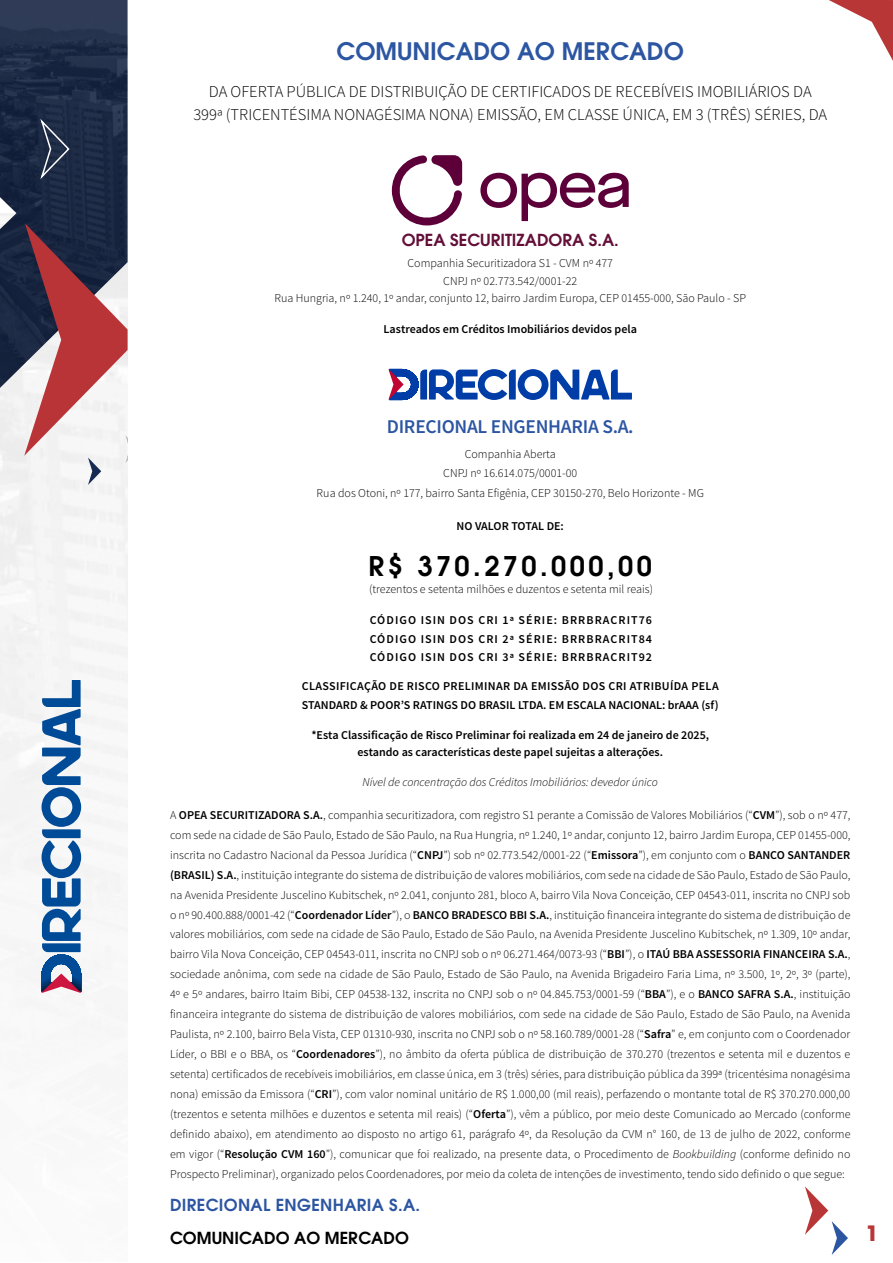
<style>
.page{position:relative;width:893px;height:1263px;background:#fff}
.page>*{position:absolute;margin:0;border:0;box-sizing:border-box;transform-origin:0 0}
.t1{font:600 27px "ITC Avant Garde Pro";letter-spacing:.13em;color:#000}
.t2{font:600 24px "ITC Avant Garde Pro";color:#2c55a2}
.t3{font:700 21px "ITC Avant Garde Pro";color:#b93637}
.t4{font:600 19.5px "Source Sans Pro";letter-spacing:-.015em;color:#2c55a2}
.t5{font:300 16.5px/23.5px "Source Sans Pro";color:#000;text-align:center}
.t6{font:600 16.5px "ITC Avant Garde Pro";letter-spacing:.02em;color:#2c55a2}
.t7{font:600 16.5px "ITC Avant Garde Pro";color:#630f38}
.t8{font:600 16.5px "ITC Avant Garde Pro";color:#000}
.t9{font:300 12px/20px "Source Sans Pro";color:#000;text-align:center}
.t10{font:600 12px/18.5px "Source Sans Pro";color:#000;text-align:justify}
.t11{font:italic 300 12px "Source Sans Pro";color:#000}
.s1{font-weight:600}
.s2{font-style:italic}
</style>
<div class="page">
<svg style="left:829px;top:0;width:64px;height:61px"></svg>
<div style="left:0;top:423px;width:128px;height:570px;background:#f5f5f5"></div>
<img style="left:0;top:0;width:128px;height:423px">
<svg style="left:39px;top:119px;width:32px;height:63px;background:#343f57"></svg>
<svg style="left:24px;top:223px;width:104px;height:262px"></svg>
<svg style="left:41px;top:680px;width:40px;height:313px"></svg>
<svg style="left:805px;top:1186px;width:43px;height:69px"></svg>
<svg style="left:480px;top:173px;width:149px;height:48px"></svg>
<svg style="left:392px;top:155px;width:70px;height:70px"></svg>
<svg style="left:389px;top:369px;width:243px;height:31px"></svg>
<h2 class="t2" style="left:337px;top:36px;width:349px">COMUNICADO AO MERCADO</h2>
<h3 class="t5" style="left:193px;top:79px;width:635px">DA OFERTA PÚBLICA DE DISTRIBUIÇÃO DE CERTIFICADOS DE RECEBÍVEIS IMOBILIÁRIOS DA<br>399ª (TRICENTÉSIMA NONAGÉSIMA NONA) EMISSÃO, EM CLASSE ÚNICA, EM 3 (TRÊS) SÉRIES, DA</h3>
<h3 class="t7" style="left:402px;top:229px;width:219px">OPEA SECURITIZADORA S.A.</h3>
<p class="t9" style="left:274px;top:255px;width:473px;line-height:17.2px">Companhia Securitizadora S1 - CVM nº 477<br>CNPJ nº 02.773.542/0001-22<br>Rua Hungria, nº 1.240, 1º andar, conjunto 12, bairro Jardim Europa, CEP 01455-000, São Paulo - SP</p>
<p class="t10" style="left:384px;top:320px;width:255px">Lastreados em Créditos Imobiliários devidos pela</p>
<h3 class="t4" style="left:387px;top:414px;width:248px">DIRECIONAL ENGENHARIA S.A.</h3>
<p class="t9" style="left:317px;top:444px;width:389px">Companhia Aberta<br>CNPJ nº 16.614.075/0001-00<br>Rua dos Otoni, nº 177, bairro Santa Efigênia, CEP 30150-270, Belo Horizonte - MG</p>
<p class="t10" style="left:457px;top:517px;width:109px">NO VALOR TOTAL DE:</p>
<h1 class="t1" style="left:368px;top:548px;width:285px">R$ 370.270.000,00</h1>
<p class="t9" style="left:369px;top:579px;width:285px">(trezentos e setenta milhões e duzentos e setenta mil reais)</p>
<p class="t10" style="left:370px;top:611px;width:284px">CÓDIGO ISIN DOS CRI 1ª SÉRIE: BRRBRACRIT76<br>CÓDIGO ISIN DOS CRI 2ª SÉRIE: BRRBRACRIT84<br>CÓDIGO ISIN DOS CRI 3ª SÉRIE: BRRBRACRIT92</p>
<p class="t10" style="left:302px;top:677px;width:418px">CLASSIFICAÇÃO DE RISCO PRELIMINAR DA EMISSÃO DOS CRI ATRIBUÍDA PELA<br>STANDARD &amp; POOR’S RATINGS DO BRASIL LTDA. EM ESCALA NACIONAL: brAAA (sf)</p>
<p class="t10" style="left:311px;top:726px;width:399px;line-height:17.2px;text-align:center">*Esta Classificação de Risco Preliminar foi realizada em 24 de janeiro de 2025, estando as características deste papel sujeitas a alterações.</p>
<p class="t11" style="left:363px;top:775px;width:297px">Nível de concentração dos Créditos Imobiliários: devedor único</p>
<p class="t9" style="left:170px;top:805px;width:682px;text-align:justify">A <span class="s1">OPEA SECURITIZADORA S.A.</span>, companhia securitizadora, com registro S1 perante a Comissão de Valores Mobiliários (“<span class="s1">CVM</span>”), sob o nº 477, com sede na cidade de São Paulo, Estado de São Paulo, na Rua Hungria, nº 1.240, 1º andar, conjunto 12, bairro Jardim Europa, CEP 01455-000, inscrita no Cadastro Nacional da Pessoa Jurídica (“<span class="s1">CNPJ</span>”) sob nº 02.773.542/0001-22 (“<span class="s1">Emissora</span>”), em conjunto com o <span class="s1">BANCO SANTANDER (BRASIL) S.A.</span>, instituição integrante do sistema de distribuição de valores mobiliários, com sede na cidade de São Paulo, Estado de São Paulo, na Avenida Presidente Juscelino Kubitschek, nº 2.041, conjunto 281, bloco A, bairro Vila Nova Conceição, CEP 04543-011, inscrita no CNPJ sob o nº 90.400.888/0001-42 (“<span class="s1">Coordenador Líder</span>”), o <span class="s1">BANCO BRADESCO BBI S.A.</span>, instituição financeira integrante do sistema de distribuição de valores mobiliários, com sede na cidade de São Paulo, Estado de São Paulo, na Avenida Presidente Juscelino Kubitschek, nº 1.309, 10º andar, bairro Vila Nova Conceição, CEP 04543-011, inscrita no CNPJ sob o nº 06.271.464/0073-93 (“<span class="s1">BBI</span>”), o <span class="s1">ITAÚ BBA ASSESSORIA FINANCEIRA S.A.</span>, sociedade anônima, com sede na cidade de São Paulo, Estado de São Paulo, na Avenida Brigadeiro Faria Lima, nº 3.500, 1º, 2º, 3º (parte), 4º e 5º andares, bairro Itaim Bibi, CEP 04538-132, inscrita no CNPJ sob o nº 04.845.753/0001-59 (“<span class="s1">BBA</span>”), e o <span class="s1">BANCO SAFRA S.A.</span>, instituição financeira integrante do sistema de distribuição de valores mobiliários, com sede na cidade de São Paulo, Estado de São Paulo, na Avenida Paulista, nº 2.100, bairro Bela Vista, CEP 01310-930, inscrita no CNPJ sob o nº 58.160.789/0001-28 (“<span class="s1">Safra</span>” e, em conjunto com o Coordenador Líder, o BBI e o BBA, os “<span class="s1">Coordenadores</span>”), no âmbito da oferta pública de distribuição de 370.270 (trezentos e setenta mil e duzentos e setenta) certificados de recebíveis imobiliários, em classe única, em 3 (três) séries, para distribuição pública da 399ª (tricentésima nonagésima nona) emissão da Emissora (“<span class="s1">CRI</span>”), com valor nominal unitário de R$ 1.000,00 (mil reais), perfazendo o montante total de R$ 370.270.000,00 (trezentos e setenta milhões e duzentos e setenta mil reais) (“<span class="s1">Oferta</span>”), vêm a público, por meio deste Comunicado ao Mercado (conforme definido abaixo), em atendimento ao disposto no artigo 61, parágrafo 4º, da Resolução da CVM n° 160, de 13 de julho de 2022, conforme em vigor (“<span class="s1">Resolução CVM 160</span>”), comunicar que foi realizado, na presente data, o Procedimento de <span class="s2">Bookbuilding</span> (conforme definido no Prospecto Preliminar), organizado pelos Coordenadores, por meio da coleta de intenções de investimento, tendo sido definido o que segue:</p>
<h3 class="t6" style="left:170px;top:1194px;width:252px">DIRECIONAL ENGENHARIA S.A.</h3>
<h3 class="t8" style="left:170px;top:1227px;width:240px">COMUNICADO AO MERCADO</h3>
<h3 class="t3" style="left:866px;top:1219px;width:14px">1</h3>
</div>
